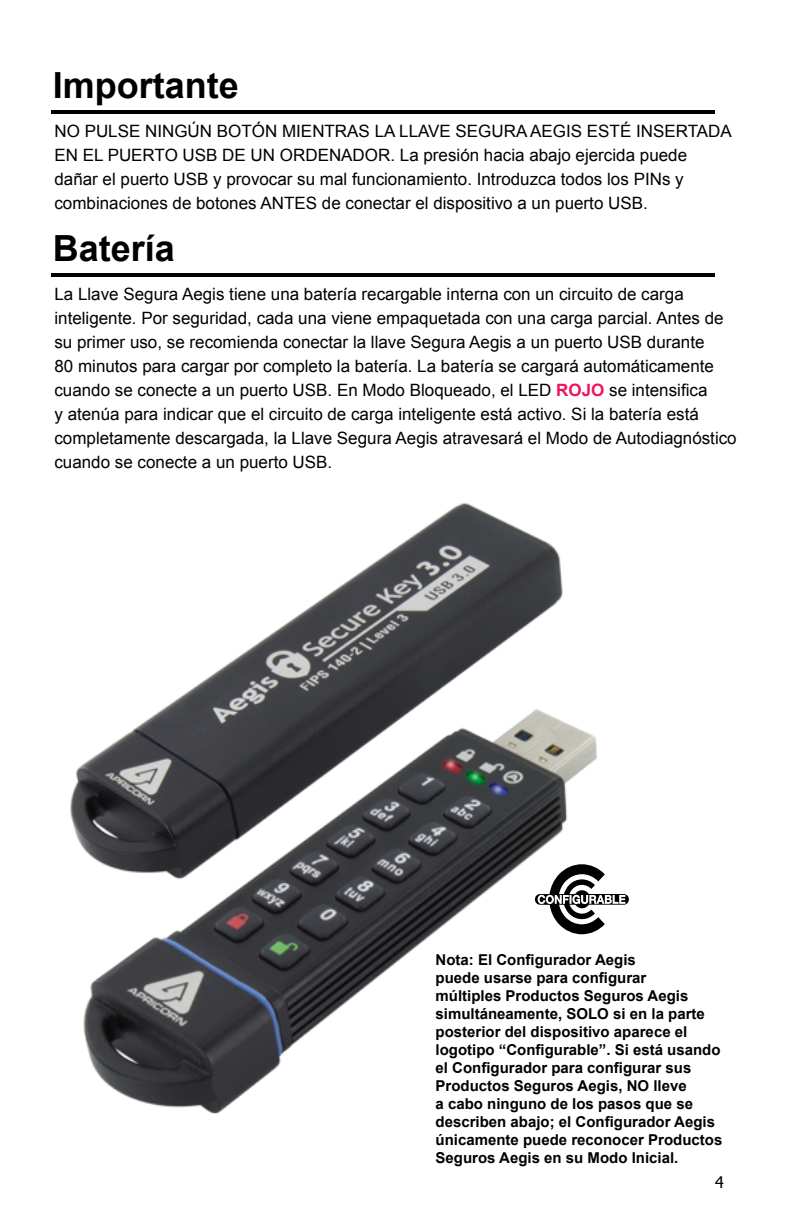
<style>
.page{position:relative;width:792px;height:1224px;background:#fff}
.page>*{position:absolute;margin:0;border:0;box-sizing:border-box;transform-origin:0 0}
.t1{font:700 36px "Arial";color:#000}
.t2{font:17px/24px "Arial";color:#000}
.t3{font:16px "Tahoma";color:#000}
.t4{font:700 15px/18px "Arial";color:#000}
.s1{font-weight:700;color:#ed145b}
</style>
<div class="page">
<hr style="left:52px;top:110px;width:663px;height:3px;background:#000">
<hr style="left:52px;top:273px;width:663px;height:4px;background:#000">
<svg style="left:622px;top:894px;width:7px;height:11px"></svg>
<img style="left:70px;top:503px;width:552px;height:611px">
<h1 class="t1" style="left:53px;top:62px;width:188px">Importante</h1>
<p class="t2" style="left:54px;top:119px;width:679px">NO PULSE NINGÚN BOTÓN MIENTRAS LA LLAVE SEGURA AEGIS ESTÉ INSERTADA EN EL PUERTO USB DE UN ORDENADOR. La presión hacia abajo ejercida puede dañar el puerto USB y provocar su mal funcionamiento. Introduzca todos los PINs y combinaciones de botones ANTES de conectar el dispositivo a un puerto USB.</p>
<h1 class="t1" style="left:53px;top:225px;width:124px">Batería</h1>
<p class="t2" style="left:54px;top:283px;width:684px">La Llave Segura Aegis tiene una batería recargable interna con un circuito de carga inteligente. Por seguridad, cada una viene empaquetada con una carga parcial. Antes de su primer uso, se recomienda conectar la llave Segura Aegis a un puerto USB durante<br>80 minutos para cargar por completo la batería. La batería se cargará automáticamente cuando se conecte a un puerto USB. En Modo Bloqueado, el LED <span class="s1">ROJO</span> se intensifica<br>y atenúa para indicar que el circuito de carga inteligente está activo. Si la batería está completamente descargada, la Llave Segura Aegis atravesará el Modo de Autodiagnóstico cuando se conecte a un puerto USB.</p>
<p class="t4" style="left:436px;top:951px;width:288px">Nota: El Configurador Aegis<br>puede usarse para configurar<br>múltiples Productos Seguros Aegis simultáneamente, SOLO si en la parte posterior del dispositivo aparece el logotipo “Configurable”. Si está usando el Configurador para configurar sus Productos Seguros Aegis, NO lleve<br>a cabo ninguno de los pasos que se describen abajo; el Configurador Aegis únicamente puede reconocer Productos Seguros Aegis en su Modo Inicial.</p>
<p class="t3" style="left:715px;top:1172px;width:10px">4</p>
</div>
